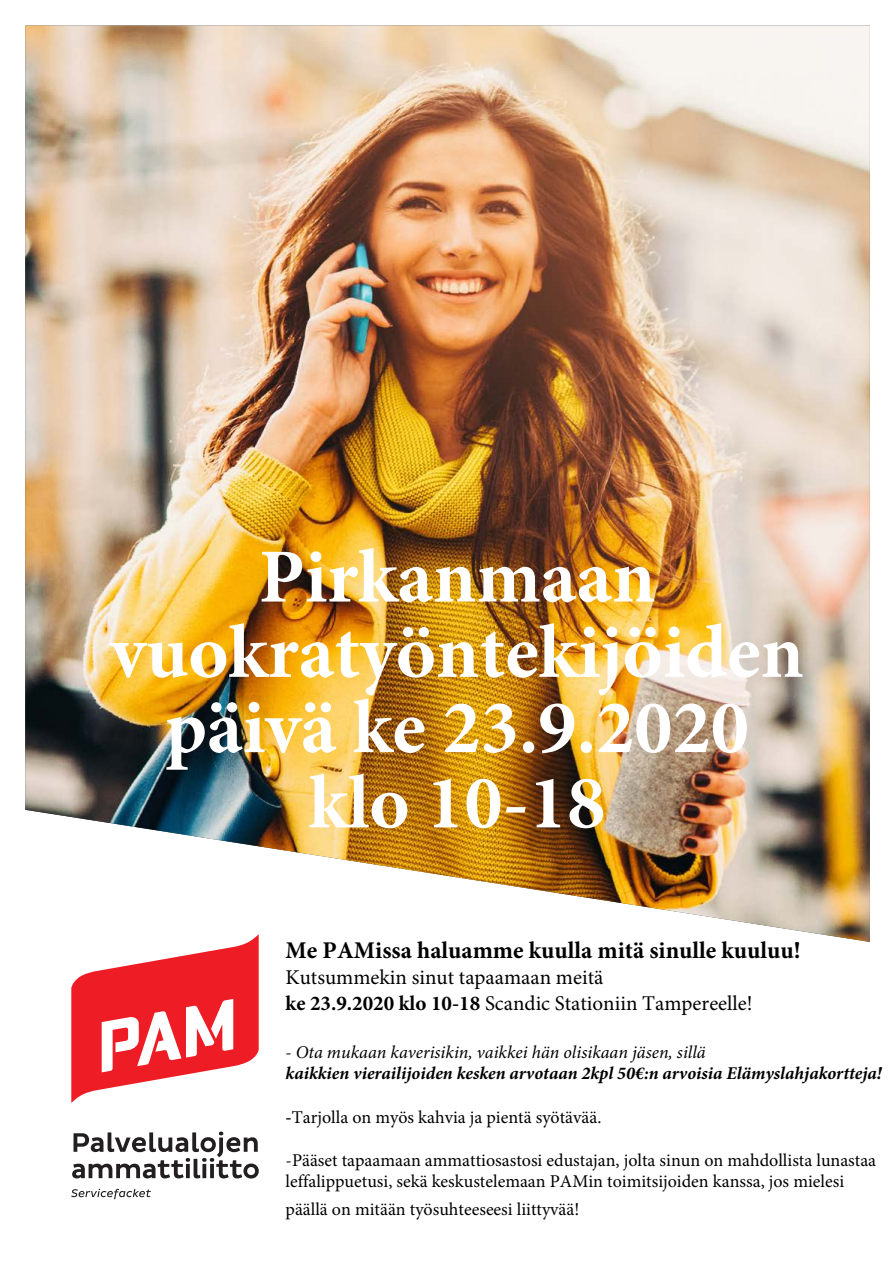
<style>
.page{position:relative;width:893px;height:1263px;background:#fff}
.page>*{position:absolute;margin:0;border:0;box-sizing:border-box;transform-origin:0 0}
.t1{font:700 76.5px/75.3px "Minion Pro";color:#fff;text-align:center}
.t2{font:700 24px "Minion Pro";color:#000}
.t3{font:21px/25.2px "Minion Pro";color:#000}
.t4{font:18px/21.6px "Minion Pro";color:#000}
.t5{font:italic 700 18px "Minion Pro";color:#000}
.t6{font:italic 18px "Minion Pro";color:#000}
.s1{font-weight:700}
.s2{font-weight:700;font-style:italic}
</style>
<div class="page">
<img style="left:25px;top:26px;width:845px;height:916px">
<svg style="left:71px;top:934px;width:188px;height:169px"></svg>
<svg style="left:72px;top:1131px;width:187px;height:47px"></svg>
<svg style="left:71px;top:1189px;width:80px;height:10px"></svg>
<h1 class="t1" style="left:110px;top:538px;width:695px">Pirkanmaan vuokratyöntekijöiden päivä ke 23.9.2020 klo 10-18</h1>
<h2 class="t2" style="left:286px;top:933px;width:517px">Me PAMissa haluamme kuulla mitä sinulle kuuluu!</h2>
<p class="t3" style="left:286px;top:965px;width:468px">Kutsummekin sinut tapaamaan meitä<br><span class="s1">ke 23.9.2020 klo 10-18</span> Scandic Stationiin Tampereelle!</p>
<p class="t6" style="left:286px;top:1040px;width:422px">- Ota mukaan kaverisikin, vaikkei hän olisikaan jäsen, sillä</p>
<p class="t5" style="left:286px;top:1061px;width:598px">kaikkien vierailijoiden kesken arvotaan 2kpl 50€:n arvoisia Elämyslahjakortteja!</p>
<p class="t4" style="left:286px;top:1106px;width:317px"><span class="s2">-</span>Tarjolla on myös kahvia ja pientä syötävää.</p>
<p class="t4" style="left:286px;top:1149px;width:592px">-Pääset tapaamaan ammattiosastosi edustajan, jolta sinun on mahdollista lunastaa leffalippuetusi, sekä keskustelemaan PAMin toimitsijoiden kanssa, jos mielesi</p>
<p class="t4" style="left:286px;top:1198px;width:295px">päällä on mitään työsuhteeseesi liittyvää!</p>
</div>
